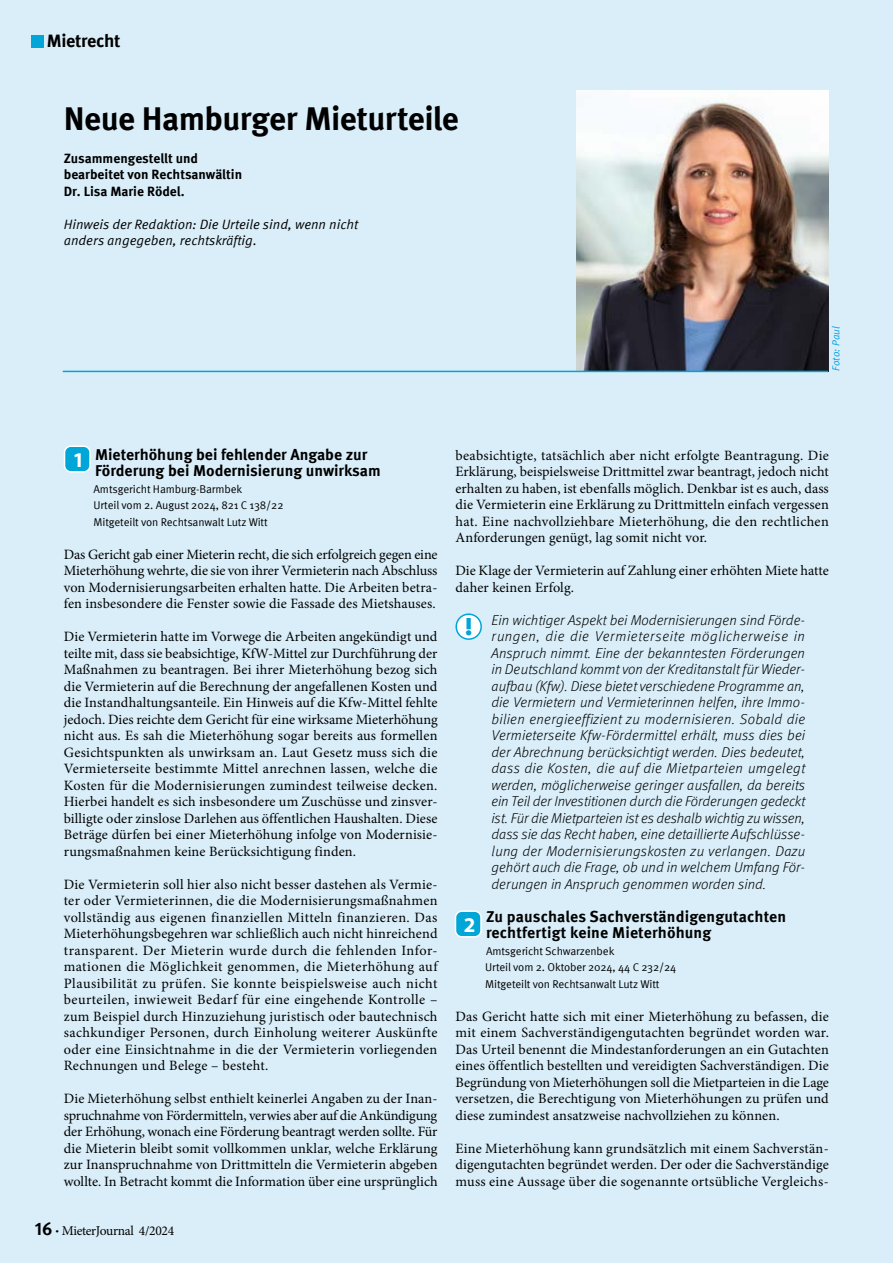
<style>
.page{position:relative;width:893px;height:1263px;background:#d9eef9}
.page>*{position:absolute;margin:0;border:0;box-sizing:border-box;transform-origin:0 0}
.Headline_Spaltenspanne_Schwarz{font:700 33px "Meta Pro";letter-spacing:-.02em;color:#000}
.t1{font:700 22.5px "Futura";color:#00a6d7}
.t2{font:700 21px "Myriad Pro";color:#fff}
.t3{font:700 18px "Meta Pro";letter-spacing:-.015em;color:#000}
.Thema{font:700 15.75px/16.5px "Meta Pro";color:#000}
.Blaue_Seiten_Fließtext_Letzter_Absatz{font:14.25px/16.5px "Minion Pro";letter-spacing:.005em;color:#000;text-align:justify}
.Blaue_Seitzen_Info{font:italic 300 14.25px/16.5px "Meta Pro";letter-spacing:.005em;color:#000;text-align:justify}
.SUBSUBHEADLINE{font:italic 13.5px/16.5px "Meta Pro";color:#000}
.Vorspann_Spaltenspanne_Schwarz{font:700 13.5px/16.5px "Meta Pro";color:#000}
.t4{font:13.5px "Minion Pro";letter-spacing:-.03em;color:#000}
.Gericht_Urteil_Vom{font:11.25px/16.5px "Meta Pro";letter-spacing:-.01em;color:#000}
.t5{font:italic 10.2px "Meta Pro";color:#009ee3}
.s1{font-family:"Meta Pro";font-weight:700;font-size:18px}
.s2{font-family:"Meta Pro";font-weight:700}
</style>
<div class="page">
<img style="left:577px;top:91px;width:251px;height:280px">
<div style="left:65px;top:446px;width:25px;height:26px;background:#00a6d7;border-radius:6px"></div>
<div style="left:64px;top:445px;width:27px;height:28px;border:2px solid #fff;border-radius:6px"></div>
<div style="left:455px;top:911px;width:26px;height:26px;background:#00a6d7;border-radius:6px"></div>
<div style="left:455px;top:910px;width:27px;height:27px;border:2px solid #fff;border-radius:6px"></div>
<hr style="left:63px;top:371px;width:765px;height:1px;background:#00a6d7">
<div style="left:456px;top:614px;width:25px;height:25px;background:#fff;border-radius:50%"></div>
<div style="left:455px;top:613px;width:27px;height:27px;border:2px solid #00a6d7;border-radius:50%"></div>
<div style="left:31px;top:35px;width:12px;height:12px;background:#00a6d7"></div>
<p class="t3" style="left:47px;top:27px;width:75px">Mietrecht</p>
<p class="Headline_Spaltenspanne_Schwarz" style="left:64px;top:93px;width:397px">Neue Hamburger Mieturteile</p>
<p class="Vorspann_Spaltenspanne_Schwarz" style="left:64px;top:149px;width:180px">Zusammengestellt und bearbeitet von Rechtsanwältin<br>Dr. Lisa Marie Rödel.</p>
<p class="SUBSUBHEADLINE" style="left:64px;top:215px;width:296px">Hinweis der Redaktion: Die Urteile sind, wenn nicht anders angegeben, rechtskräftig.</p>
<p class="t5" style="left:828px;top:371px;width:46px;rotate:-90deg">Foto: Paul</p>
<p class="t2" style="left:73px;top:446px;width:13px">1</p>
<p class="Thema" style="left:95px;top:445px;width:287px">Mieterhöhung bei fehlender Angabe zur<br>Förderung bei Modernisierung unwirksam</p>
<p class="Gericht_Urteil_Vom" style="left:94px;top:480px;width:191px">Amtsgericht Hamburg-Barmbek<br>Urteil vom 2. August 2024, 821 C 138/22<br>Mitgeteilt von Rechtsanwalt Lutz Witt</p>
<p class="Blaue_Seiten_Fließtext_Letzter_Absatz" style="left:64px;top:546px;width:375px">Das Gericht gab einer Mieterin recht, die sich erfolgreich gegen eine Mieterhöhung wehrte, die sie von ihrer Vermieterin nach Abschluss von Modernisierungsarbeiten erhalten hatte. Die Arbeiten betra&shy;fen insbesondere die Fenster sowie die Fassade des Mietshauses.</p>
<p class="Blaue_Seiten_Fließtext_Letzter_Absatz" style="left:64px;top:629px;width:375px">Die Vermieterin hatte im Vorwege die Arbeiten angekündigt und teilte mit, dass sie beabsichtige, KfW-Mittel zur Durchführung der Maßnahmen zu beantragen. Bei ihrer Mieterhöhung bezog sich die Vermieterin auf die Berechnung der angefallenen Kosten und die Instandhaltungsanteile. Ein Hinweis auf die Kfw-Mittel fehlte jedoch. Dies reichte dem Gericht für eine wirksame Mieterhöhung nicht aus. Es sah die Mieterhöhung sogar bereits aus formellen Gesichtspunkten als unwirksam an. Laut Gesetz muss sich die Vermieterseite bestimmte Mittel anrechnen lassen, welche die Kosten für die Modernisierungen zumindest teilweise decken.<br>Hierbei handelt es sich insbesondere um Zuschüsse und zinsver&shy;billigte oder zinslose Darlehen aus öffentlichen Haushalten. Diese Beträge dürfen bei einer Mieterhöhung infolge von Modernisie&shy;rungsmaßnahmen keine Berücksichtigung finden.</p>
<p class="Blaue_Seiten_Fließtext_Letzter_Absatz" style="left:64px;top:876px;width:377px">Die Vermieterin soll hier also nicht besser dastehen als Vermie&shy;ter oder Vermieterinnen, die die Modernisierungsmaßnahmen vollständig aus eigenen finanziellen Mitteln finanzieren. Das Mieterhöhungsbegehren war schließlich auch nicht hinreichend transparent. Der Mieterin wurde durch die fehlenden Infor&shy;mationen die Möglichkeit genommen, die Mieterhöhung auf Plausibilität zu prüfen. Sie konnte beispielsweise auch nicht beurteilen, inwieweit Bedarf für eine eingehende Kontrolle – zum Beispiel durch Hinzuziehung juristisch oder bautechnisch sachkundiger Personen, durch Einholung weiterer Auskünfte oder eine Einsichtnahme in die der Vermieterin vorliegenden Rechnungen und Belege – besteht.</p>
<p class="Blaue_Seiten_Fließtext_Letzter_Absatz" style="left:64px;top:1091px;width:375px">Die Mieterhöhung selbst enthielt keinerlei Angaben zu der Inan&shy;spruchnahme von Fördermitteln, verwies aber auf die Ankündigung der Erhöhung, wonach eine Förderung beantragt werden sollte. Für die Mieterin bleibt somit vollkommen unklar, welche Erklärung zur Inanspruchnahme von Drittmitteln die Vermieterin abgeben wollte. In Betracht kommt die Information über eine ursprünglich</p>
<p class="t4" style="left:35px;top:1222px;width:141px"><span class="s1">16</span> <span class="s2">·</span> MieterJournal 4/2024</p>
<p class="Blaue_Seiten_Fließtext_Letzter_Absatz" style="left:455px;top:447px;width:375px">beabsichtigte, tatsächlich aber nicht erfolgte Beantragung. Die Erklärung, beispielsweise Drittmittel zwar beantragt, jedoch nicht erhalten zu haben, ist ebenfalls möglich. Denkbar ist es auch, dass die Vermieterin eine Erklärung zu Drittmitteln einfach vergessen hat. Eine nachvollziehbare Mieterhöhung, die den rechtlichen Anforderungen genügt, lag somit nicht vor.</p>
<p class="Blaue_Seiten_Fließtext_Letzter_Absatz" style="left:455px;top:563px;width:375px">Die Klage der Vermieterin auf Zahlung einer erhöhten Miete hatte daher keinen Erfolg.</p>
<p class="Blaue_Seitzen_Info" style="left:491px;top:611px;width:315px">Ein wichtiger Aspekt bei Modernisierungen sind Förde&shy;rungen, die die Vermieterseite möglicherweise in Anspruch nimmt. Eine der bekanntesten Förderungen in Deutschland kommt von der Kreditanstalt für Wieder&shy;aufbau (Kfw). Diese bietet verschiedene Programme an, die Vermietern und Vermieterinnen helfen, ihre Immo&shy;bilien energieeffizient zu modernisieren. Sobald die Vermieterseite Kfw-Fördermittel erhält, muss dies bei der Abrechnung berücksichtigt werden. Dies bedeutet, dass die Kosten, die auf die Mietparteien umgelegt werden, möglicherweise geringer ausfallen, da bereits ein Teil der Investitionen durch die Förderungen gedeckt ist. Für die Mietparteien ist es deshalb wichtig zu wissen, dass sie das Recht haben, eine detaillierte Aufschlüsse&shy;lung der Modernisierungskosten zu verlangen. Dazu gehört auch die Frage, ob und in welchem Umfang För&shy;derungen in Anspruch genommen worden sind.</p>
<p class="Thema" style="left:486px;top:907px;width:302px">Zu pauschales Sachverständigengutachten rechtfertigt keine Mieterhöhung</p>
<p class="Gericht_Urteil_Vom" style="left:485px;top:942px;width:193px">Amtsgericht Schwarzenbek<br>Urteil vom 2. Oktober 2024, 44 C 232/24<br>Mitgeteilt von Rechtsanwalt Lutz Witt</p>
<p class="Blaue_Seiten_Fließtext_Letzter_Absatz" style="left:455px;top:1008px;width:375px">Das Gericht hatte sich mit einer Mieterhöhung zu befassen, die mit einem Sachverständigengutachten begründet worden war.<br>Das Urteil benennt die Mindestanforderungen an ein Gutachten eines öffentlich bestellten und vereidigten Sachverständigen. Die Begründung von Mieterhöhungen soll die Mietparteien in die Lage versetzen, die Berechtigung von Mieterhöhungen zu prüfen und diese zumindest ansatzweise nachvollziehen zu können.</p>
<p class="Blaue_Seiten_Fließtext_Letzter_Absatz" style="left:455px;top:1140px;width:375px">Eine Mieterhöhung kann grundsätzlich mit einem Sachverstän&shy;digengutachten begründet werden. Der oder die Sachverständige muss eine Aussage über die sogenannte ortsübliche Vergleichs-</p>
<p class="t1" style="left:464px;top:610px;width:10px">!</p>
<p class="t2" style="left:464px;top:911px;width:13px">2</p>
</div>
